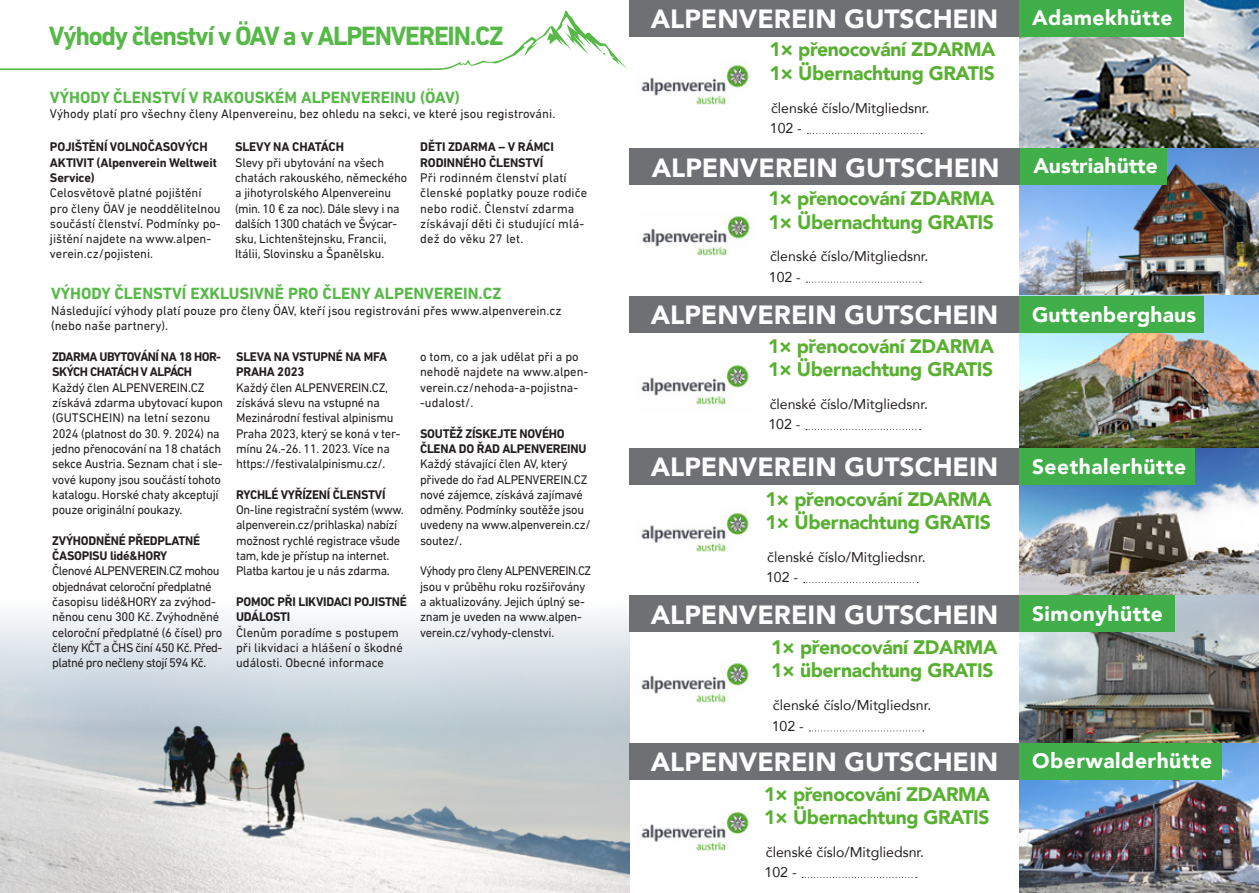
<style>
.page{position:relative;width:1259px;height:893px;background:#fff}
.page>*{position:absolute;margin:0;border:0;box-sizing:border-box;transform-origin:0 0}
.t1{font:700 27px "DIN Next LT Pro";letter-spacing:-.05em;color:#56b947}
.t2{font:900 26.25px "Avenir";color:#fff}
.t3{font:900 21px "Avenir";letter-spacing:.025em;color:#fff}
.t4{font:900 21px "Avenir";color:#fff}
.t5{font:900 19.5px "Avenir";letter-spacing:-.02em;color:#58b030}
.t6{font:700 16.5px "DIN Next LT Pro";color:#56b947}
.t7{font:14.1px "Avenir";color:#231f20}
.t8{font:12.75px/15.3px "DIN Next LT Pro";letter-spacing:-.02em;color:#231f20}
.t9{font:12.75px/15.3px "DIN Next LT Pro";color:#231f20}
.t10{font:700 12.75px/15.3px "DIN Next LT Pro";letter-spacing:-.02em;color:#231f20}
.t11{font:12.75px/15.3px "DIN Next LT Pro";letter-spacing:-.04em;color:#231f20}
.t12{font:12.75px/15.3px "DIN Next LT Pro";letter-spacing:.01em;color:#231f20}
.t13{font:700 12.75px/15.3px "DIN Next LT Pro";letter-spacing:-.04em;color:#231f20}
</style>
<div class="page">
<img style="left:0;top:614px;width:629px;height:279px">
<hr style="left:0;top:68px;width:441px;height:2px;background:#56b947">
<svg style="left:413px;top:10px;width:214px;height:60px"></svg>
<img style="left:1019px;top:0;width:240px;height:595px">
<img style="left:641px;top:61px;width:108px;height:44px">
<svg style="left:807px;top:133px;width:115px;height:1px"></svg>
<div style="left:629px;top:0;width:390px;height:37px;background:#6f7073"></div>
<div style="left:1019px;top:0;width:164px;height:37px;background:#40ae49"></div>
<img style="left:641px;top:361px;width:108px;height:44px">
<div style="left:629px;top:296px;width:390px;height:37px;background:#6f7073"></div>
<div style="left:1019px;top:296px;width:184px;height:37px;background:#40ae49"></div>
<img style="left:641px;top:509px;width:108px;height:43px">
<div style="left:629px;top:448px;width:390px;height:37px;background:#6f7073"></div>
<div style="left:1019px;top:448px;width:176px;height:37px;background:#40ae49"></div>
<img style="left:1019px;top:595px;width:240px;height:298px">
<img style="left:641px;top:659px;width:108px;height:44px">
<div style="left:629px;top:595px;width:390px;height:37px;background:#6f7073"></div>
<div style="left:1019px;top:595px;width:156px;height:37px;background:#40ae49"></div>
<img style="left:641px;top:808px;width:108px;height:43px">
<div style="left:629px;top:743px;width:390px;height:37px;background:#6f7073"></div>
<div style="left:1019px;top:743px;width:203px;height:37px;background:#40ae49"></div>
<img style="left:642px;top:213px;width:108px;height:43px">
<div style="left:629px;top:148px;width:391px;height:36px;background:#6f7073"></div>
<div style="left:1020px;top:148px;width:146px;height:36px;background:#40ae49"></div>
<svg style="left:809px;top:730px;width:115px;height:1px"></svg>
<svg style="left:803px;top:582px;width:115px;height:1px"></svg>
<svg style="left:806px;top:429px;width:114px;height:1px"></svg>
<svg style="left:806px;top:282px;width:115px;height:1px"></svg>
<svg style="left:802px;top:877px;width:114px;height:1px"></svg>
<p class="t1" style="left:49px;top:20px;width:456px">Výhody členství v ÖAV a v ALPENVEREIN.CZ</p>
<p class="t6" style="left:50px;top:88px;width:411px">VÝHODY ČLENSTVÍ V RAKOUSKÉM ALPENVEREINU (ÖAV)</p>
<p class="t9" style="left:50px;top:106px;width:507px">Výhody platí pro všechny členy Alpenvereinu, bez ohledu na sekci, ve které jsou registrováni.</p>
<p class="t10" style="left:50px;top:139px;width:168px">POJIŠTĚNÍ VOLNOČASOVÝCH<br>AKTIVIT (Alpenverein Weltweit<br>Service)</p>
<p class="t9" style="left:50px;top:185px;width:172px">Celosvětově platné pojištění pro členy ÖAV je neoddělitelnou součástí členství. Podmínky po&shy;jištění najdete na www.alpen&shy;verein.cz/pojisteni.</p>
<p class="t10" style="left:420px;top:139px;width:135px">DĚTI ZDARMA – V RÁMCI</p>
<p class="t10" style="left:420px;top:155px;width:124px">RODINNÉHO ČLENSTVÍ</p>
<p class="t12" style="left:420px;top:170px;width:168px">Při rodinném členství platí členské poplatky pouze rodiče nebo rodič. Členství zdarma získávají děti či studující mlá&shy;dež do věku 27 let.</p>
<p class="t10" style="left:235px;top:139px;width:110px">SLEVY NA CHATÁCH</p>
<p class="t8" style="left:235px;top:154px;width:174px">Slevy při ubytování na všech chatách rakouského, německého a jihotyrolského Alpenvereinu (min. 10 € za noc). Dále slevy i na dalších 1300 chatách ve Švýcar&shy;sku, Lichtenštejnsku, Francii,<br>Itálii, Slovinsku a Španělsku.</p>
<p class="t6" style="left:51px;top:284px;width:452px">VÝHODY ČLENSTVÍ EXKLUSIVNĚ PRO ČLENY ALPENVEREIN.CZ</p>
<p class="t9" style="left:51px;top:303px;width:512px">Následující výhody platí pouze pro členy ÖAV, kteří jsou registrováni přes www.alpenverein.cz (nebo naše partnery).</p>
<p class="t13" style="left:52px;top:349px;width:170px">ZDARMA UBYTOVÁNÍ NA 18 HOR-<br>SKÝCH CHATÁCH V ALPÁCH</p>
<p class="t8" style="left:52px;top:380px;width:172px">Každý člen ALPENVEREIN.CZ získává zdarma ubytovací kupon (GUTSCHEIN) na letní sezonu<br>2024 (platnost do 30. 9. 2024) na jedno přenocování na 18 chatách sekce Austria. Seznam chat i sle&shy;vové kupony jsou součástí tohoto katalogu. Horské chaty akceptují pouze originální poukazy.</p>
<p class="t10" style="left:52px;top:533px;width:149px">ZVÝHODNĚNÉ PŘEDPLATNÉ<br>ČASOPISU lidé&amp;HORY</p>
<p class="t11" style="left:52px;top:563px;width:172px">Členové ALPENVEREIN.CZ mohou objednávat celoroční předplatné časopisu lidé&amp;HORY za zvýhod&shy;něnou cenu 300 Kč. Zvýhodněné celoroční předplatné (6 čísel) pro členy KČT a ČHS činí 450 Kč. Před&shy;platné pro nečleny stojí 594 Kč.</p>
<p class="t10" style="left:236px;top:349px;width:152px">SLEVA NA VSTUPNÉ NA MFA<br>PRAHA 2023</p>
<p class="t8" style="left:236px;top:380px;width:166px">Každý člen ALPENVEREIN.CZ, získává slevu na vstupné na<br>Mezinárodní festival alpinismu<br>Praha 2023, který se koná v ter&shy;mínu 24.-26. 11. 2023. Více na https://festivalalpinismu.cz/.</p>
<p class="t10" style="left:236px;top:487px;width:151px">RYCHLÉ VYŘÍZENÍ ČLENSTVÍ</p>
<p class="t8" style="left:236px;top:502px;width:169px">On-line registrační systém (www. alpenverein.cz/prihlaska) nabízí možnost rychlé registrace všude tam, kde je přístup na internet.<br>Platba kartou je u nás zdarma.</p>
<p class="t10" style="left:236px;top:594px;width:172px">POMOC PŘI LIKVIDACI POJISTNÉ<br>UDÁLOSTI</p>
<p class="t9" style="left:236px;top:624px;width:168px">Členům poradíme s postupem při likvidaci a hlášení o škodné události. Obecné informace</p>
<p class="t9" style="left:420px;top:349px;width:170px">o tom, co a jak udělat při a po nehodě najdete na www.alpen&shy;verein.cz/nehoda-a-pojistna--udalost/.</p>
<p class="t10" style="left:420px;top:426px;width:168px">SOUTĚŽ ZÍSKEJTE NOVÉHO<br>ČLENA DO ŘAD ALPENVEREINU</p>
<p class="t8" style="left:420px;top:456px;width:172px">Každý stávající člen AV, který přivede do řad ALPENVEREIN.CZ nové zájemce, získává zajímavé odměny. Podmínky soutěže jsou uvedeny na www.alpenverein.cz/ soutez/.</p>
<p class="t8" style="left:420px;top:563px;width:173px">Výhody pro členy ALPENVEREIN.CZ jsou v průběhu roku rozšiřovány a aktualizovány. Jejich úplný se&shy;znam je uveden na www.alpen&shy;verein.cz/vyhody-clenstvi.</p>
<p class="t2" style="left:651px;top:-3px;width:349px">ALPENVEREIN GUTSCHEIN</p>
<p class="t3" style="left:1032px;top:0;width:142px">Adamekhütte</p>
<p class="t5" style="left:769px;top:33px;width:228px">1× přenocování ZDARMA</p>
<p class="t5" style="left:769px;top:56px;width:227px">1× Übernachtung GRATIS</p>
<p class="t7" style="left:771px;top:97px;width:160px">členské číslo/Mitgliedsnr.</p>
<p class="t7" style="left:770px;top:117px;width:34px">102 -</p>
<p class="t2" style="left:652px;top:145px;width:349px">ALPENVEREIN GUTSCHEIN</p>
<p class="t4" style="left:1033px;top:147px;width:126px">Austriahütte</p>
<p class="t5" style="left:768px;top:182px;width:228px">1× přenocování ZDARMA</p>
<p class="t5" style="left:768px;top:205px;width:227px">1× Übernachtung GRATIS</p>
<p class="t7" style="left:770px;top:245px;width:160px">členské číslo/Mitgliedsnr.</p>
<p class="t7" style="left:769px;top:266px;width:34px">102 -</p>
<p class="t2" style="left:651px;top:293px;width:349px">ALPENVEREIN GUTSCHEIN</p>
<p class="t3" style="left:1032px;top:296px;width:166px">Guttenberghaus</p>
<p class="t5" style="left:768px;top:329px;width:228px">1× přenocování ZDARMA</p>
<p class="t5" style="left:768px;top:352px;width:227px">1× Übernachtung GRATIS</p>
<p class="t7" style="left:769px;top:393px;width:160px">členské číslo/Mitgliedsnr.</p>
<p class="t7" style="left:768px;top:413px;width:34px">102 -</p>
<p class="t2" style="left:651px;top:445px;width:349px">ALPENVEREIN GUTSCHEIN</p>
<p class="t3" style="left:1032px;top:448px;width:156px">Seethalerhütte</p>
<p class="t5" style="left:765px;top:482px;width:228px">1× přenocování ZDARMA</p>
<p class="t5" style="left:765px;top:506px;width:227px">1× Übernachtung GRATIS</p>
<p class="t7" style="left:767px;top:546px;width:160px">členské číslo/Mitgliedsnr.</p>
<p class="t7" style="left:766px;top:566px;width:34px">102 -</p>
<p class="t2" style="left:651px;top:592px;width:349px">ALPENVEREIN GUTSCHEIN</p>
<p class="t3" style="left:1032px;top:595px;width:132px">Simonyhütte</p>
<p class="t5" style="left:771px;top:630px;width:228px">1× přenocování ZDARMA</p>
<p class="t5" style="left:771px;top:654px;width:224px">1× übernachtung GRATIS</p>
<p class="t7" style="left:773px;top:694px;width:160px">členské číslo/Mitgliedsnr.</p>
<p class="t7" style="left:771px;top:714px;width:34px">102 -</p>
<p class="t2" style="left:651px;top:740px;width:349px">ALPENVEREIN GUTSCHEIN</p>
<p class="t3" style="left:1032px;top:743px;width:181px">Oberwalderhütte</p>
<p class="t5" style="left:764px;top:777px;width:228px">1× přenocování ZDARMA</p>
<p class="t5" style="left:764px;top:800px;width:227px">1× Übernachtung GRATIS</p>
<p class="t7" style="left:766px;top:840px;width:160px">členské číslo/Mitgliedsnr.</p>
<p class="t7" style="left:764px;top:861px;width:34px">102 -</p>
</div>
